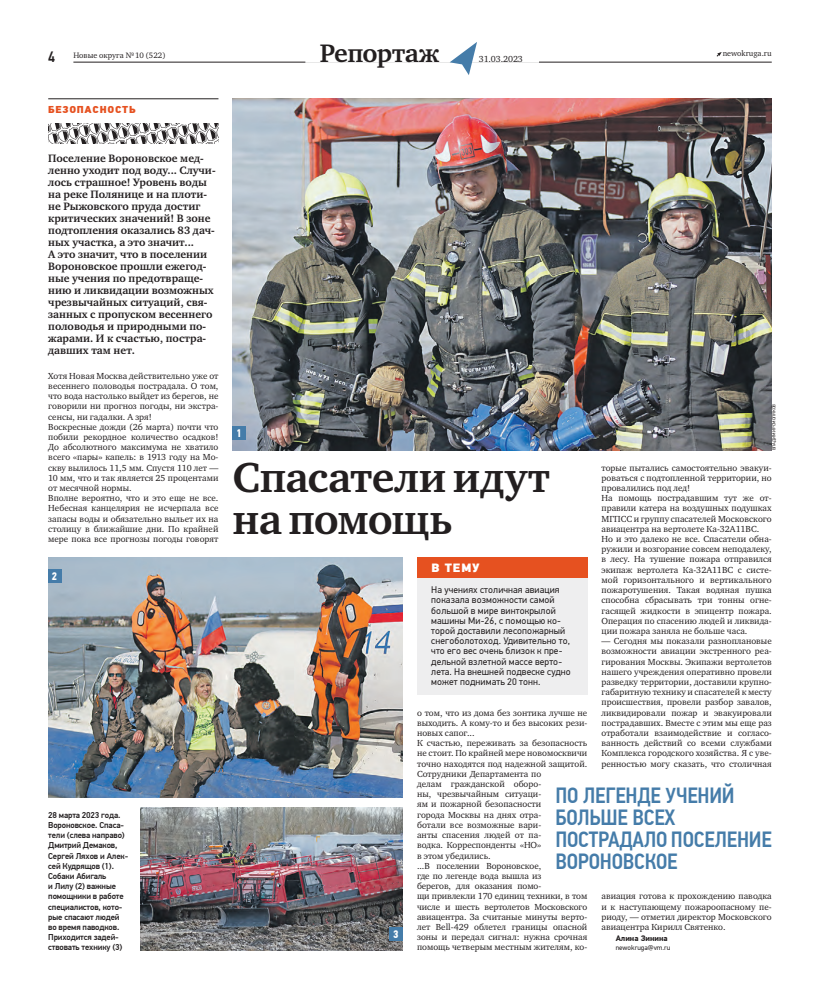
<style>
.page{position:relative;width:820px;height:993px;background:#fff}
.page>*{position:absolute;margin:0;border:0;box-sizing:border-box;transform-origin:0 0}
.t1{font:700 43px/42px "Charter ITC";letter-spacing:-.01em;color:#231f20}
.t2{font:700 26px "Charter ITC";letter-spacing:-.02em;color:#231f20}
.t3{font:500 22px/22px "PF Din Text Cond Pro";letter-spacing:-.01em;color:#457ca9}
.t4{font:500 15px "PF Din Text Cond Pro";color:#231f20}
.t5{font:900 12px "PF Din Text Pro";color:#fff}
.t6{font:700 11px/12px "Charter ITC";color:#231f20}
.t7{font:700 11px "PF Din Text Cond Pro";color:#fff}
.t8{font:900 10px "PF Din Text Pro";letter-spacing:.07em;color:#e65120}
.t9{font:9.6px/10.2px "PF Din Text Pro";letter-spacing:.01em;color:#231f20}
.t10{font:9px/10.2px "Charter ITC";color:#231f20}
.t11{font:500 8.5px/10.2px "PF Din Text Pro";letter-spacing:-.015em;color:#231f20}
.t12{font:8px "Charter ITC";color:#231f20}
.t13{font:700 8px "PF Din Text Pro";color:#231f20}
.t14{font:7px "PF Din Text Pro";color:#231f20}
.t15{font:4.5px "PF Din Text Pro";color:#231f20}
</style>
<div class="page">
<svg style="left:716px;top:52px;width:5px;height:5px"></svg>
<hr style="left:73px;top:62px;width:698px;height:1px;background:#231f20">
<div style="left:305px;top:43px;width:234px;height:20px;background:#fff"></div>
<svg style="left:449px;top:42px;width:28px;height:33px"></svg>
<img style="left:232px;top:99px;width:539px;height:351px">
<svg style="left:48px;top:123px;width:171px;height:21px"></svg>
<hr style="left:48px;top:99px;width:170px;height:1px;background:#231f20">
<img style="left:48px;top:557px;width:355px;height:240px">
<img style="left:140px;top:807px;width:263px;height:143px">
<div style="left:417px;top:557px;width:170px;height:138px;background:#eeeeef"></div>
<div style="left:417px;top:557px;width:170px;height:21px;background:#e65120"></div>
<div style="left:232px;top:427px;width:14px;height:13px;background:#457ca9"></div>
<div style="left:48px;top:569px;width:13px;height:13px;background:#457ca9"></div>
<div style="left:389px;top:926px;width:14px;height:13px;background:#457ca9"></div>
<h3 class="t4" style="left:48px;top:51px;width:8px">4</h3>
<h2 class="t2" style="left:320px;top:37px;width:121px">Репортаж</h2>
<p class="t12" style="left:722px;top:48px;width:51px">newokruga.ru</p>
<p class="t12" style="left:73px;top:50px;width:94px">Новые округа № 10 (522)</p>
<p class="t10" style="left:479px;top:54px;width:45px">31.03.2023</p>
<p class="t8" style="left:48px;top:106px;width:89px">БЕЗОПАСНОСТЬ</p>
<p class="t6" style="left:48px;top:152px;width:169px">Поселение Вороновское мед&shy;ленно уходит под воду... Случи&shy;лось страшное! Уровень воды на реке Полянице и на плоти&shy;не Рыжовского пруда достиг критических значений! В зоне подтопления оказались 83 дач&shy;ных участка, а это значит...<br>А это значит, что в поселении<br>Вороновское прошли ежегод&shy;ные учения по предотвраще&shy;нию и ликвидации возможных чрезвычайных ситуаций, свя&shy;занных с пропуском весеннего половодья и природными по&shy;жарами. И к счастью, постра&shy;давших там нет.</p>
<p class="t10" style="left:48px;top:370px;width:172px">Хотя Новая Москва действительно уже от весеннего половодья пострадала. О том, что вода настолько выйдет из берегов, не говорили ни прогноз погоды, ни экстра&shy;сенсы, ни гадалки. А зря!<br>Воскресные дожди (26 марта) почти что побили рекордное количество осадков!<br>До абсолютного максимума не хватило всего «пары» капель: в 1913 году на Мо&shy;скву вылилось 11,5 мм. Спустя 110 лет — 10 мм, что и так является 25 процентами от месячной нормы.<br>Вполне вероятно, что и это еще не все.<br>Небесная канцелярия не исчерпала все запасы воды и обязательно выльет их на столицу в ближайшие дни. По крайней мере пока все прогнозы погоды говорят</p>
<p class="t7" style="left:52px;top:572px;width:7px">2</p>
<p class="t11" style="left:48px;top:810px;width:81px">28 марта 2023 года.<br>Вороновское. Спаса&shy;тели (слева направо)<br>Дмитрий Демаков,<br>Сергей Ляхов и Алек&shy;сей Кудрящов (1).<br>Собаки Абигаль<br>и Лилу (2) важные помощники в работе специалистов, кото&shy;рые спасают людей во время паводков.<br>Приходится задей&shy;ствовать технику (3)</p>
<p class="t7" style="left:236px;top:429px;width:7px">1</p>
<p class="t15" style="left:771px;top:450px;width:48px;rotate:-90deg">ВЛАДИМИР СМОЛЯКОВ</p>
<h1 class="t1" style="left:232px;top:457px;width:318px">Спасатели идут на помощь</h1>
<p class="t10" style="left:601px;top:462px;width:172px">торые пытались самостоятельно эвакуи&shy;роваться с подтопленной территории, но провалились под лед!<br>На помощь пострадавшим тут же от&shy;правили катера на воздушных подушках МГПСС и группу спасателей Московского авиацентра на вертолете Ка-32А11ВС.<br>Но и это далеко не все. Спасатели обна&shy;ружили и возгорание совсем неподалеку, в лесу. На тушение пожара отправился экипаж вертолета Ка-32А11ВС с систе&shy;мой горизонтального и вертикального пожаротушения. Такая водяная пушка способна сбрасывать три тонны огне&shy;гасящей жидкости в эпицентр пожара.<br>Операция по спасению людей и ликвида&shy;ции пожара заняла не больше часа.</p>
<p class="t10" style="left:601px;top:635px;width:172px;text-align:justify">— Сегодня мы показали разноплановые возможности авиации экстренного реа&shy;гирования Москвы. Экипажи вертолетов нашего учреждения оперативно провели разведку территории, доставили крупно&shy;габаритную технику и спасателей к месту происшествия, провели разбор завалов, ликвидировали пожар и эвакуировали пострадавших. Вместе с этим мы еще раз отработали взаимодействие и согласо&shy;ванность действий со всеми службами Комплекса городского хозяйства. Я с уве&shy;ренностью могу сказать, что столичная</p>
<h3 class="t5" style="left:431px;top:563px;width:50px">В ТЕМУ</h3>
<p class="t9" style="left:431px;top:585px;width:141px">На учениях столичная авиация показала возможности самой большой в мире винтокрылой машины Ми-26, с помощью ко&shy;торой доставили лесопожарный снегоболотоход. Удивительно то, что его вес очень близок к пре&shy;дельной взлетной массе верто&shy;лета. На внешней подвеске судно может поднимать 20 тонн.</p>
<p class="t10" style="left:417px;top:707px;width:172px">о том, что из дома без зонтика лучше не выходить. А кому-то и без высоких рези&shy;новых сапог...<br>К счастью, переживать за безопасность не стоит. По крайней мере новомосквичи точно находятся под надежной защитой.<br>Сотрудники Департамента по<br>делам гражданской оборо-<br>ны, чрезвычайным ситуаци-<br>ям и пожарной безопасности<br>города Москвы на днях отра-<br>ботали все возможные вари-<br>анты спасения людей от па-<br>водка. Корреспонденты «НО»<br>в этом убедились.<br>...В поселении Вороновское,<br>где по легенде вода вышла из<br>берегов, для оказания помо-<br>щи привлекли 170 единиц техники, в том числе и шесть вертолетов Московского авиацентра. За считаные минуты верто&shy;лет Bell-429 облетел границы опасной зоны и передал сигнал: нужна срочная помощь четверым местным жителям, ко-</p>
<h3 class="t3" style="left:555px;top:786px;width:218px">ПО ЛЕГЕНДЕ УЧЕНИЙ<br>БОЛЬШЕ ВСЕХ<br>ПОСТРАДАЛО ПОСЕЛЕНИЕ<br>ВОРОНОВСКОЕ</h3>
<p class="t10" style="left:601px;top:890px;width:172px;text-align:justify">авиация готова к прохождению паводка и к наступающему пожароопасному пе&shy;риоду, — отметил директор Московского авиацентра Кирилл Святенко.</p>
<p class="t13" style="left:615px;top:935px;width:53px">Алина Зинина</p>
<p class="t14" style="left:615px;top:944px;width:56px">newokruga@vm.ru</p>
<p class="t7" style="left:393px;top:929px;width:7px">3</p>
</div>
